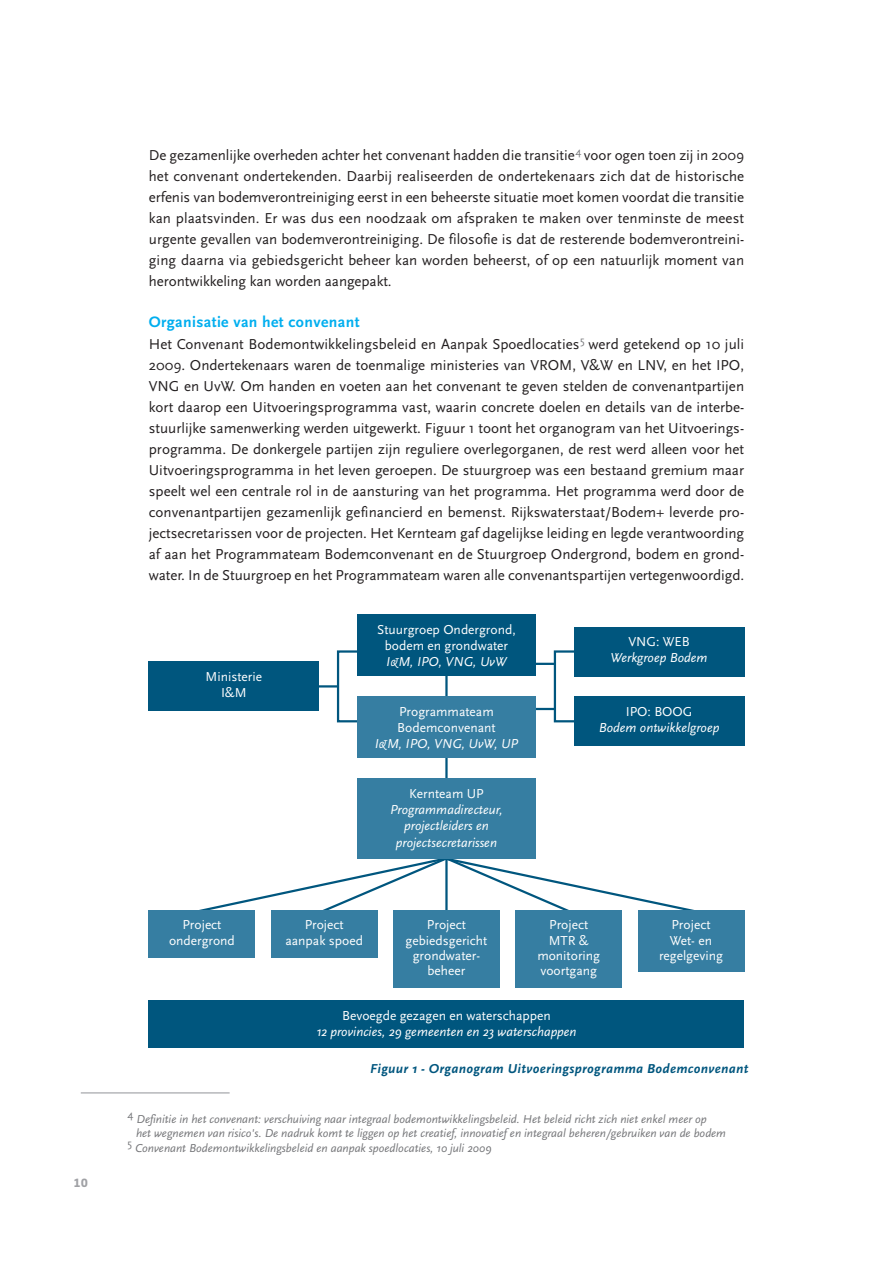
<style>
.page{position:relative;width:893px;height:1263px;background:#fff}
.page>*{position:absolute;margin:0;border:0;box-sizing:border-box;transform-origin:0 0}
.t1{font:700 15.75px "AD Scala Sans";letter-spacing:.025em;color:#00aeef}
.t2{font:15px/21px "AD Scala Sans Romein";letter-spacing:-.005em;color:#231f20;text-align:justify}
.t3{font:13.5px/15.3px "AD Scala Sans Romein";color:#fff;text-align:center}
.t4{font:italic 13.5px/16.2px "AD Scala Sans";color:#fff;text-align:center}
.t5{font:italic 700 13.5px "AD Scala Sans";letter-spacing:.025em;color:#00567e}
.t6{font:italic 12px "AD Scala Sans";color:#757679}
.t7{font:700 11.25px "Neo Tech Std";color:#a0a1a5}
</style>
<div class="page">
<hr style="left:81px;top:1092px;width:149px;height:2px;background:#b6b7bb">
<svg style="left:199px;top:859px;width:495px;height:55px"></svg>
<svg style="left:336px;top:650px;width:29px;height:73px"></svg>
<hr style="left:530px;top:708px;width:25px;height:2px;background:#00567e">
<div style="left:554px;top:650px;width:26px;height:72px;border:2px solid #00567e"></div>
<hr style="left:445px;top:666px;width:3px;height:278px;background:#00567e">
<div style="left:357px;top:615px;width:179px;height:61px;background:#00567e"></div>
<div style="left:574px;top:627px;width:170px;height:49px;background:#00567e"></div>
<div style="left:574px;top:697px;width:170px;height:49px;background:#00567e"></div>
<div style="left:149px;top:662px;width:170px;height:49px;background:#00567e"></div>
<div style="left:357px;top:697px;width:179px;height:61px;background:#367ea2"></div>
<div style="left:149px;top:910px;width:106px;height:47px;background:#367ea2"></div>
<div style="left:271px;top:910px;width:106px;height:47px;background:#367ea2"></div>
<div style="left:393px;top:910px;width:107px;height:78px;background:#367ea2"></div>
<div style="left:516px;top:910px;width:106px;height:78px;background:#367ea2"></div>
<div style="left:638px;top:910px;width:106px;height:62px;background:#367ea2"></div>
<hr style="left:531px;top:663px;width:25px;height:2px;background:#00567e">
<hr style="left:313px;top:685px;width:25px;height:2px;background:#00567e">
<div style="left:357px;top:779px;width:179px;height:80px;background:#367ea2"></div>
<div style="left:149px;top:1000px;width:595px;height:47px;background:#00567e"></div>
<p class="t7" style="left:74px;top:1178px;width:16px">10</p>
<p class="t2" style="left:149px;top:146px;width:597px">De gezamenlijke overheden achter het convenant hadden die transitie<sup>4</sup> voor ogen toen zij in 2009 het convenant ondertekenden. Daarbij realiseerden de ondertekenaars zich dat de historische erfenis van bodemverontreiniging eerst in een beheerste situatie moet komen voordat die transitie kan plaatsvinden. Er was dus een noodzaak om afspraken te maken over tenminste de meest urgente gevallen van bodemverontreiniging. De filosofie is dat de resterende bodemverontreini&shy;ging daarna via gebiedsgericht beheer kan worden beheerst, of op een natuurlijk moment van herontwikkeling kan worden aangepakt.</p>
<p class="t1" style="left:149px;top:315px;width:212px">Organisatie van het convenant</p>
<p class="t2" style="left:149px;top:335px;width:597px">Het Convenant Bodemontwikkelingsbeleid en Aanpak Spoedlocaties<sup>5</sup> werd getekend op 10 juli 2009. Ondertekenaars waren de toenmalige ministeries van VROM, V&amp;W en LNV, en het IPO, VNG en UvW. Om handen en voeten aan het convenant te geven stelden de convenantpartijen kort daarop een Uitvoeringsprogramma vast, waarin concrete doelen en details van de interbe&shy;stuurlijke samenwerking werden uitgewerkt. Figuur 1 toont het organogram van het Uitvoerings&shy;programma. De donkergele partijen zijn reguliere overlegorganen, de rest werd alleen voor het Uitvoeringsprogramma in het leven geroepen. De stuurgroep was een bestaand gremium maar speelt wel een centrale rol in de aansturing van het programma. Het programma werd door de convenantpartijen gezamenlijk gefinancierd en bemenst. Rijkswaterstaat/Bodem+ leverde pro&shy;jectsecretarissen voor de projecten. Het Kernteam gaf dagelijkse leiding en legde verantwoording af aan het Programmateam Bodemconvenant en de Stuurgroep Ondergrond, bodem en grond&shy;water. In de Stuurgroep en het Programmateam waren alle convenantspartijen vertegenwoordigd.</p>
<p class="t3" style="left:206px;top:669px;width:58px;line-height:16.2px">Ministerie<br>I&amp;M</p>
<p class="t3" style="left:377px;top:622px;width:140px;line-height:16.2px">Stuurgroep Ondergrond, bodem en grondwater</p>
<p class="t4" style="left:386px;top:655px;width:122px">I&amp;M, IPO, VNG, UvW</p>
<p class="t3" style="left:397px;top:704px;width:100px;line-height:16.2px;text-align:left">Programmateam<br>Bodemconvenant</p>
<p class="t4" style="left:375px;top:737px;width:145px">I&amp;M, IPO, VNG, UvW, UP</p>
<p class="t3" style="left:409px;top:787px;width:76px">Kernteam UP</p>
<p class="t4" style="left:390px;top:803px;width:114px">Programmadirecteur, projectleiders en projectsecretarissen</p>
<p class="t3" style="left:628px;top:635px;width:63px">VNG: WEB</p>
<p class="t4" style="left:611px;top:651px;width:99px">Werkgroep Bodem</p>
<p class="t3" style="left:626px;top:705px;width:68px">IPO: BOOG</p>
<p class="t4" style="left:599px;top:720px;width:122px">Bodem ontwikkelgroep</p>
<p class="t3" style="left:169px;top:918px;width:67px">Project ondergrond</p>
<p class="t3" style="left:285px;top:918px;width:79px">Project aanpak spoed</p>
<p class="t3" style="left:406px;top:918px;width:83px">Project gebiedsgericht grondwater&shy;beheer</p>
<p class="t3" style="left:537px;top:918px;width:64px">Project<br>MTR &amp; monitoring voortgang</p>
<p class="t3" style="left:659px;top:918px;width:65px">Project<br>Wet- en regelgeving</p>
<p class="t3" style="left:342px;top:1008px;width:210px">Bevoegde gezagen en waterschappen</p>
<p class="t4" style="left:316px;top:1024px;width:262px">12 provincies, 29 gemeenten en 23 waterschappen</p>
<p class="t5" style="left:370px;top:1063px;width:380px">Figuur 1 - Organogram Uitvoeringsprogramma Bodemconvenant</p>
<p class="t6" style="left:128px;top:1114px;width:581px"><sup>4</sup> Definitie in het convenant: verschuiving naar integraal bodemontwikkelingsbeleid. Het beleid richt zich niet enkel meer op</p>
<p class="t6" style="left:136px;top:1129px;width:592px">het wegnemen van risico's. De nadruk komt te liggen op het creatief, innovatief en integraal beheren/gebruiken van de bodem</p>
<p class="t6" style="left:128px;top:1143px;width:366px"><sup>5</sup> Convenant Bodemontwikkelingsbeleid en aanpak spoedlocaties, 10 juli 2009</p>
</div>
